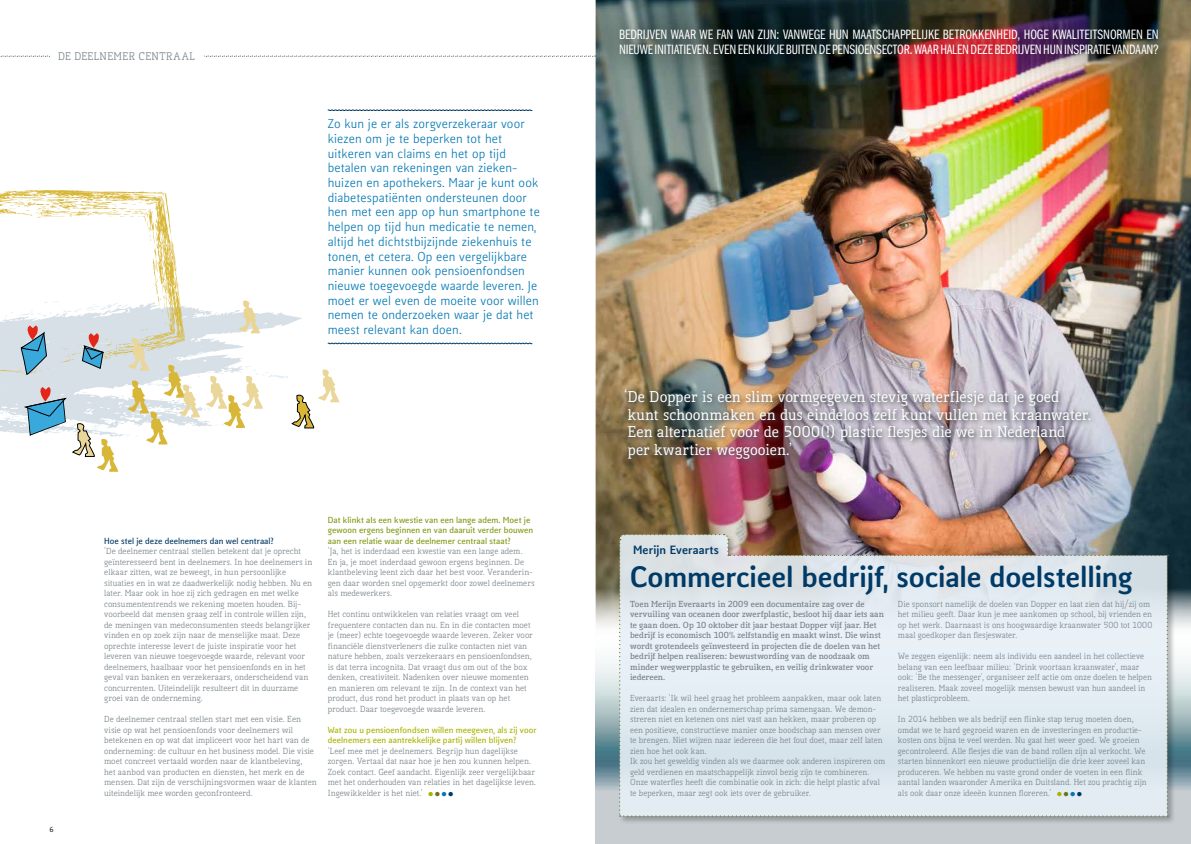
<style>
.page{position:relative;width:1191px;height:844px;background:#fff}
.page>*{position:absolute;margin:0;border:0;box-sizing:border-box;transform-origin:0 0}
.t1{font:800 28px "Kofi Pure Sans";letter-spacing:-.005em;color:#003a66}
.t2{font:800 25.81px "Kofi Pure Serif";color:#aab300}
.t3{font:500 14.88px/17.5px "Kofi Pure Serif";letter-spacing:.015em;color:#fff}
.t4{font:14px/14.9px "Franklin Gothic URW Com Boo";color:#fff}
.t5{font:12.25px/14.7px "Kofi Pure Sans";letter-spacing:.01em;color:#0077b3}
.t6{font:800 11.38px "Kofi Pure Sans";letter-spacing:.015em;color:#003a66}
.t7{font:10.5px "Kofi Pure Serif";letter-spacing:.04em;color:#768187}
.t8{font:8.31px/10.5px "Kofi Pure Serif";letter-spacing:.01em;color:#768187}
.t9{font:700 8.31px/10.5px "Kofi Pure Serif";letter-spacing:.015em;color:#768187}
.t10{font:700 8.31px/10.5px "Kofi Pure Sans";letter-spacing:.01em;color:#809916}
.t11{font:700 8.31px/10.5px "Kofi Pure Sans";letter-spacing:.01em;color:#aab300}
.t12{font:700 8.31px "Kofi Pure Sans";letter-spacing:.01em;color:#003862}
.t13{font:500 7px "Kofi Pure Sans";color:#000}
.s1{color:#6b7221}
.s2{color:#0077b3}
.s3{color:#003a66}
</style>
<div class="page">
<svg style="left:0;top:190px;width:180px;height:109px"></svg>
<svg style="left:0;top:299px;width:532px;height:172px"></svg>
<svg style="left:327px;top:109px;width:205px;height:2px"></svg>
<svg style="left:0;top:55px;width:596px;height:2px"></svg>
<img style="left:596px;top:0;width:595px;height:627px">
<svg style="left:595px;top:690px;width:596px;height:153px;background:#b7c3c8"></svg>
<div style="left:618px;top:533px;width:557px;height:291px;background:#000;opacity:.3"></div>
<svg style="left:618px;top:533px;width:550px;height:283px;background:#dce2e7"></svg>
<img style="left:622px;top:386px;width:474px;height:78px">
<img style="left:596px;top:5px;width:586px;height:74px">
<div style="left:50px;top:46px;width:154px;height:20px;background:#fff"></div>
<p class="t7" style="left:58px;top:50px;width:138px">DE DEELNEMER CENTRAAL</p>
<p class="t5" style="left:328px;top:117px;width:213px">Zo kun je er als zorgverzekeraar voor kiezen om je te beperken tot het uitkeren van claims en het op tijd betalen van rekeningen van zieken&shy;huizen en apothekers. Maar je kunt ook diabetespatiënten ondersteunen door hen met een app op hun smartphone te helpen op tijd hun medicatie te nemen, altijd het dichtstbijzijnde ziekenhuis te tonen, et cetera. Op een vergelijkbare manier kunnen ook pensioenfondsen nieuwe toegevoegde waarde leveren. Je moet er wel even de moeite voor willen nemen te onderzoeken waar je dat het meest relevant kan doen.</p>
<p class="t13" style="left:50px;top:824px;width:6px">6</p>
<p class="t12" style="left:104px;top:534px;width:171px">Hoe stel je deze deelnemers dan wel centraal?</p>
<p class="t8" style="left:104px;top:546px;width:209px">‘De deelnemer centraal stellen betekent dat je oprecht geïnteresseerd bent in deelnemers. In hoe deelnemers in elkaar zitten, wat ze beweegt, in hun persoonlijke situaties en in wat ze daadwerkelijk nodig hebben. Nu en later. Maar ook in hoe zij zich gedragen en met welke consumententrends we rekening moeten houden. Bij&shy;voorbeeld dat mensen graag zelf in controle willen zijn, de meningen van medeconsumenten steeds belangrijker vinden en op zoek zijn naar de menselijke maat. Deze oprechte interesse levert de juiste inspiratie voor het leveren van nieuwe toegevoegde waarde, relevant voor deelnemers, haalbaar voor het pensioenfonds en in het geval van banken en verzekeraars, onderscheidend van concurrenten. Uiteindelijk resulteert dit in duurzame groei van de onderneming.</p>
<p class="t8" style="left:104px;top:714px;width:214px">De deelnemer centraal stellen start met een visie. Een visie op wat het pensioenfonds voor deelnemers wil betekenen en op wat dat impliceert voor het hart van de onderneming: de cultuur en het business model. Die visie moet concreet vertaald worden naar de klantbeleving,<br>het aanbod van producten en diensten, het merk en de mensen. Dat zijn de verschijningsvormen waar de klanten uiteindelijk mee worden geconfronteerd.</p>
<p class="t10" style="left:328px;top:514px;width:207px">Dat klinkt aIs een kwestie van een lange adem. Moet je gewoon ergens beginnen en van daaruit verder bouwen aan een relatie waar de deelnemer centraal staat?</p>
<p class="t8" style="left:328px;top:546px;width:208px">‘Ja, het is inderdaad een kwestie van een lange adem.<br>En ja, je moet inderdaad gewoon ergens beginnen. De klantbeleving leent zich daar het best voor. Veranderin&shy;gen daar worden snel opgemerkt door zowel deelnemers als medewerkers.</p>
<p class="t8" style="left:328px;top:609px;width:206px">Het continu ontwikkelen van relaties vraagt om veel frequentere contacten dan nu. En in die contacten moet je (meer) echte toegevoegde waarde leveren. Zeker voor financiële dienstverleners die zulke contacten niet van nature hebben, zoals verzekeraars en pensioenfondsen, is dat terra incognita. Dat vraagt dus om out of the box denken, creativiteit. Nadenken over nieuwe momenten en manieren om relevant te zijn. In de context van het product, dus rond het product in plaats van op het product. Daar toegevoegde waarde leveren.</p>
<p class="t11" style="left:328px;top:724px;width:210px">Wat zou u pensioenfondsen willen meegeven, als zij voor deelnemers een aantrekkelijke partij willen blijven?</p>
<p class="t8" style="left:328px;top:745px;width:210px">‘Leef mee met je deelnemers. Begrijp hun dagelijkse zorgen. Vertaal dat naar hoe je hen zou kunnen helpen.<br>Zoek contact. Geef aandacht. Eigenlijk zeer vergelijkbaar met het onderhouden van relaties in het dagelijkse leven.<br>Ingewikkelder is het niet.’</p>
<h2 class="t2" style="left:427px;top:768px;width:28px">.<span class="s1">.</span><span class="s2">.</span><span class="s3">.</span></h2>
<h3 class="t4" style="left:619px;top:27px;width:541px">BEDRIJVEN WAAR WE FAN VAN ZIJN: VANWEGE HUN MAATSCHAPPELIJKE BETROKKENHEID, HOGE KWALITEITSNORMEN EN<br>NIEUWE INITIATIEVEN. EVEN EEN KIJKJE BUITEN DE PENSIOENSECTOR. WAAR HALEN DEZE BEDRIJVEN HUN INSPIRATIE VANDAAN?</h3>
<h3 class="t3" style="left:624px;top:388px;width:469px">‘De Dopper is een slim vormgegeven stevig waterflesje dat je goed kunt schoonmaken en dus eindeloos zelf kunt vullen met kraanwater.<br>Een alternatief voor de 5000(!) plastic flesjes die we in Nederland<br>per kwartier weggooien.’</h3>
<h3 class="t6" style="left:633px;top:541px;width:87px">Merijn Everaarts</h3>
<h1 class="t1" style="left:630px;top:556px;width:504px">Commercieel bedrijf, sociale doelstelling</h1>
<p class="t9" style="left:630px;top:598px;width:255px">Toen Merijn Everaarts in 2009 een documentaire zag over de vervuiling van oceanen door zwerfplastic, besloot hij daar iets aan te gaan doen. Op 10 oktober dit jaar bestaat Dopper vijf jaar. Het bedrijf is economisch 100% zelfstandig en maakt winst. Die winst wordt grotendeels geïnvesteerd in projecten die de doelen van het bedrijf helpen realiseren: bewustwording van de noodzaak om minder wegwerpplastic te gebruiken, en veilig drinkwater voor iedereen.</p>
<p class="t8" style="left:630px;top:693px;width:256px">Everaarts: ‘Ik wil heel graag het probleem aanpakken, maar ook laten zien dat idealen en ondernemerschap prima samengaan. We demon&shy;streren niet en ketenen ons niet vast aan hekken, maar proberen op een positieve, constructieve manier onze boodschap aan mensen over te brengen. Niet wijzen naar iedereen die het fout doet, maar zelf laten zien hoe het ook kan.<br>Ik zou het geweldig vinden als we daarmee ook anderen inspireren om geld verdienen en maatschappelijk zinvol bezig zijn te combineren.<br>Onze waterfles heeft die combinatie ook in zich: die helpt plastic afval te beperken, maar zegt ook iets over de gebruiker.</p>
<p class="t8" style="left:898px;top:598px;width:256px">Die sponsort namelijk de doelen van Dopper en laat zien dat hij/zij om het milieu geeft. Daar kun je mee aankomen op school, bij vrienden en op het werk. Daarnaast is ons hoogwaardige kraanwater 500 tot 1000 maal goedkoper dan flesjeswater.</p>
<p class="t8" style="left:898px;top:651px;width:255px">We zeggen eigenlijk: neem als individu een aandeel in het collectieve belang van een leefbaar milieu: ‘Drink voortaan kraanwater’, maar ook: ‘Be the messenger’, organiseer zelf actie om onze doelen te helpen realiseren. Maak zoveel mogelijk mensen bewust van hun aandeel in het plasticprobleem.</p>
<p class="t8" style="left:898px;top:714px;width:250px">In 2014 hebben we als bedrijf een flinke stap terug moeten doen, omdat we te hard gegroeid waren en de investeringen en productie&shy;kosten ons bijna te veel werden. Nu gaat het weer goed. We groeien gecontroleerd. Alle flesjes die van de band rollen zijn al verkocht. We starten binnenkort een nieuwe productielijn die drie keer zoveel kan produceren. We hebben nu vaste grond onder de voeten in een flink aantal landen waaronder Amerika en Duitsland. Het zou prachtig zijn als ook daar onze ideeën kunnen floreren.’</p>
<h2 class="t2" style="left:1056px;top:768px;width:28px">.<span class="s1">.</span><span class="s2">.</span><span class="s3">.</span></h2>
</div>
